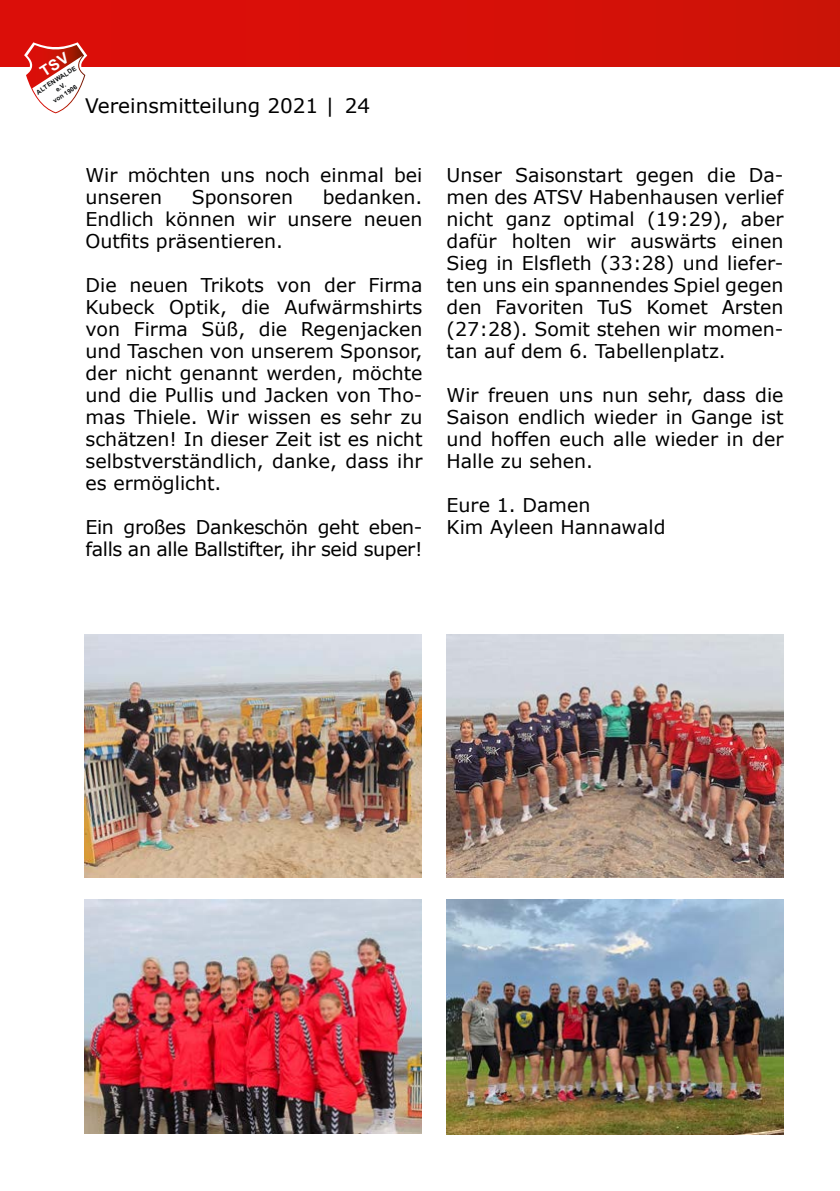
<style>
.page{position:relative;width:840px;height:1191px;background:#fff}
.page>*{position:absolute;margin:0;border:0;box-sizing:border-box;transform-origin:0 0}
.t1{font:20px "Verdana";color:#000}
.t2{font:19px/22px "Verdana";color:#000;text-align:justify}
.t3{font:19px/22px "Verdana";letter-spacing:-.02em;color:#000}
.t4{font:700 6.4px/8.2px "Arial";color:#0e1011;text-align:center}
</style>
<div class="page">
<div style="left:0;top:0;width:839px;height:67px;background:#d80f09"></div>
<img style="left:446px;top:635px;width:336px;height:242px">
<img style="left:85px;top:635px;width:336px;height:242px">
<img style="left:446px;top:899px;width:336px;height:235px">
<img style="left:85px;top:899px;width:336px;height:234px">
<svg style="left:24px;top:42px;width:63px;height:71px"></svg>
<p class="t4" style="left:35px;top:89px;width:48px;rotate:-33deg">ALTENWALDE e.V.<br>von 1906</p>
<p class="t1" style="left:85px;top:92px;width:286px">Vereinsmitteilung 2021 | 24</p>
<p class="t2" style="left:85px;top:164px;width:338px">Wir möchten uns noch einmal bei unseren</p>
<p class="t2" style="left:85px;top:186px;width:338px;text-indent:237px">bedanken.<br>Endlich können wir unsere neuen Outfits präsentieren.</p>
<p class="t2" style="left:85px;top:274px;width:338px">Die neuen Trikots von der Firma Kubeck Optik, die Aufwärmshirts von Firma Süß, die Regenjacken und Taschen von unserem Sponsor, der nicht genannt werden, möchte und die Pullis und Jacken von Tho&shy;mas Thiele. Wir wissen es sehr zu schätzen! In dieser Zeit ist es nicht selbstverständlich, danke, dass ihr es ermöglicht.</p>
<p class="t3" style="left:85px;top:516px;width:338px">Ein großes Dankeschön geht eben&shy;falls an alle Ballstifter, ihr seid super!</p>
<p class="t2" style="left:192px;top:186px;width:103px">Sponsoren</p>
<p class="t2" style="left:446px;top:164px;width:338px">Unser Saisonstart gegen die Da&shy;men des ATSV Habenhausen verlief nicht ganz optimal (19:29), aber dafür holten wir auswärts einen Sieg in Elsfleth (33:28) und liefer&shy;ten uns ein spannendes Spiel gegen den Favoriten TuS Komet Arsten (27:28). Somit stehen wir momen&shy;tan auf dem 6. Tabellenplatz.</p>
<p class="t2" style="left:446px;top:384px;width:338px">Wir freuen uns nun sehr, dass die Saison endlich wieder in Gange ist und hoffen euch alle wieder in der Halle zu sehen.</p>
<p class="t2" style="left:446px;top:494px;width:220px">Eure 1. Damen<br>Kim Ayleen Hannawald</p>
</div>
